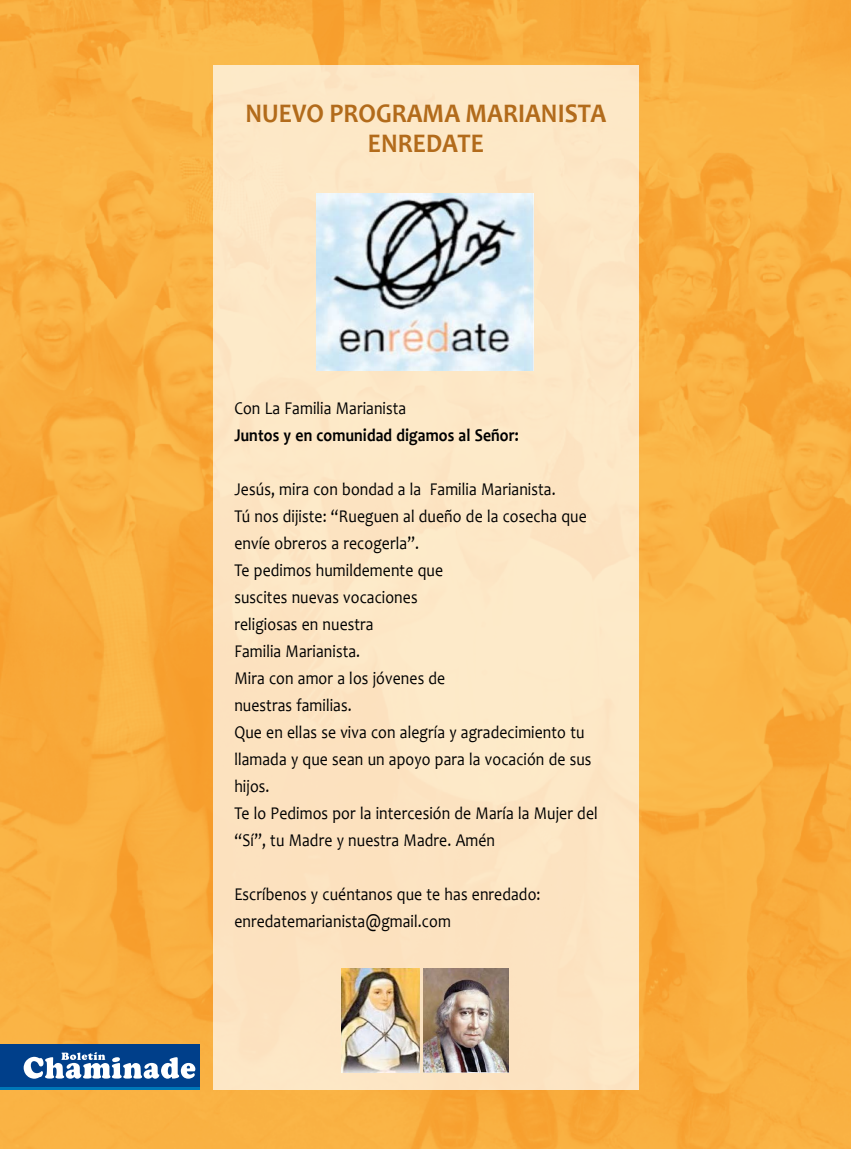
<style>
.page{position:relative;width:851px;height:1149px;background:#fff}
.page>*{position:absolute;margin:0;border:0;box-sizing:border-box;transform-origin:0 0}
.t1{font:700 27px/30px "Candara";color:#b26b1b;text-align:center;scale:.93 1}
.t2{font:18px/27px "Candara";letter-spacing:.005em;color:#000;scale:.87 1}
.t3{font:700 18px "Candara";letter-spacing:.005em;color:#000;scale:.87 1}
</style>
<div class="page">
<img style="left:0;top:0;width:850px;height:1148px">
<div style="left:213px;top:65px;width:425px;height:1024px;background:#fde7c5"></div>
<div style="left:0;top:1044px;width:200px;height:45px;background:linear-gradient(to right,#003f8a,#003f8a)"></div>
<div style="left:0;top:1044px;width:200px;height:42px;background:#003f8a"></div>
<svg style="left:24px;top:1052px;width:171px;height:26px"></svg>
<img style="left:423px;top:968px;width:85px;height:103px">
<img style="left:342px;top:968px;width:77px;height:103px">
<img style="left:316px;top:193px;width:217px;height:177px">
<h1 class="t1" style="left:245px;top:98px;width:389px">NUEVO PROGRAMA MARIANISTA<br>ENREDATE</h1>
<p class="t2" style="left:234px;top:394px;width:199px">Con La Familia Marianista</p>
<p class="t3" style="left:234px;top:423px;width:328px">Juntos y en comunidad digamos al Señor:</p>
<p class="t2" style="left:234px;top:475px;width:419px">Jesús, mira con bondad a la Familia Marianista.<br>Tú nos dijiste: “Rueguen al dueño de la cosecha que envíe obreros a recogerla”.<br>Te pedimos humildemente que<br>suscites nuevas vocaciones<br>religiosas en nuestra<br>Familia Marianista.<br>Mira con amor a los jóvenes de<br>nuestras familias.<br>Que en ellas se viva con alegría y agradecimiento tu llamada y que sean un apoyo para la vocación de sus hijos.<br>Te lo Pedimos por la intercesión de María la Mujer del “Sí”, tu Madre y nuestra Madre. Amén</p>
<p class="t2" style="left:234px;top:880px;width:353px">Escríbenos y cuéntanos que te has enredado: enredatemarianista@gmail.com</p>
</div>
